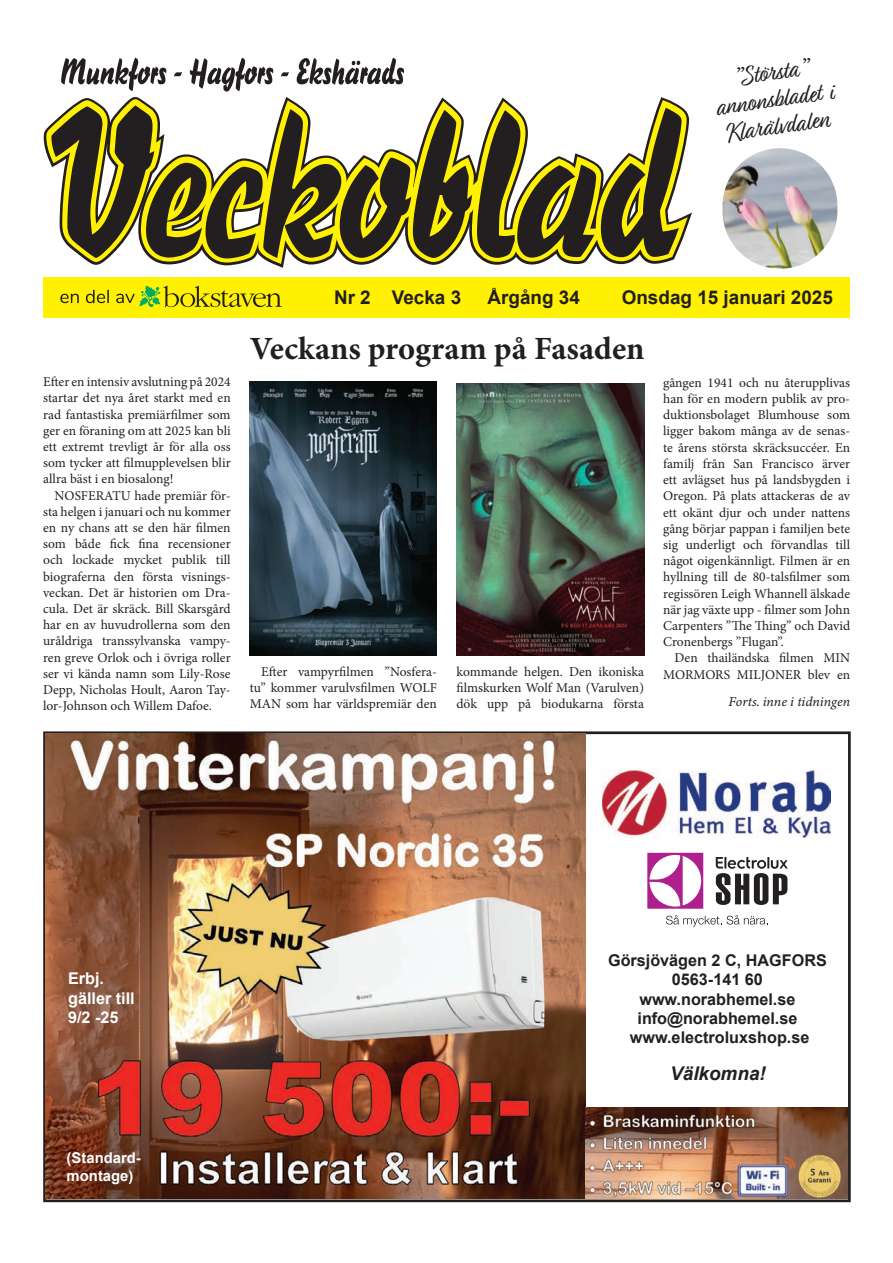
<style>
.page{position:relative;width:893px;height:1263px;background:#fff}
.page>*{position:absolute;margin:0;border:0;box-sizing:border-box;transform-origin:0 0}
.t1{font:700 32.4px "Minion Pro";color:#231f20}
.t2{font:27px/27px "Relation Two";color:#231f20;text-align:center;scale:.9 1}
.t3{font:700 18.9px "Arial";color:#231f20}
.t4{font:italic 700 18.9px "Arial";color:#231f20}
.t5{font:700 16.2px/19.5px "Arial";color:#231f20;text-align:center}
.t6{font:700 16.2px/19.5px "Arial";color:#fff}
.t7{font:700 14.85px/17.9px "Arial";color:#fff}
.t8{font:13.5px/16.2px "Minion Pro";letter-spacing:-.005em;color:#231f20;text-align:justify}
.t9{font:italic 13.5px "Minion Variable Concept";color:#231f20}
</style>
<div class="page">
<div style="left:43px;top:277px;width:807px;height:41px;background:#fff101"></div>
<svg style="left:44px;top:58px;width:648px;height:210px"></svg>
<svg style="left:60px;top:294px;width:19px;height:9px"></svg>
<svg style="left:86px;top:290px;width:23px;height:13px"></svg>
<svg style="left:116px;top:286px;width:166px;height:21px"></svg>
<img style="left:723px;top:148px;width:114px;height:121px;border-radius:57px">
<div style="left:43px;top:731px;width:808px;height:471px;border:3px solid #231f20"></div>
<img style="left:602px;top:770px;width:229px;height:67px">
<svg style="left:647px;top:853px;width:56px;height:56px"></svg>
<svg style="left:666px;top:915px;width:102px;height:11px"></svg>
<svg style="left:716px;top:857px;width:72px;height:48px"></svg>
<img style="left:46px;top:733px;width:539px;height:466px">
<img style="left:585px;top:1108px;width:263px;height:91px">
<img style="left:250px;top:382px;width:187px;height:273px">
<img style="left:456px;top:383px;width:188px;height:273px">
<h2 class="t2" style="left:709px;top:65px;width:134px;rotate:-8deg">”Största” annonsbladet i<br>Klarälvdalen</h2>
<p class="t8" style="left:43px;top:374px;width:189px">Efter en intensiv avslutning på 2024 startar det nya året starkt med en rad fantastiska premiärfilmer som ger en föraning om att 2025 kan bli ett extremt trevligt år för alla oss som tycker att filmupplevelsen blir allra bäst i en biosalong!</p>
<p class="t8" style="left:43px;top:487px;width:189px;text-indent:11px">NOSFERATU hade premiär för&shy;sta helgen i januari och nu kommer en ny chans att se den här filmen som både fick fina recensioner och lockade mycket publik till biograferna den första visnings&shy;veckan. Det är historien om Dra&shy;cula. Det är skräck. Bill Skarsgård har en av huvudrollerna som den uråldriga transsylvanska vampy&shy;ren greve Orlok och i övriga roller ser vi kända namn som Lily-Rose Depp, Nicholas Hoult, Aaron Tay&shy;lor-Johnson och Willem Dafoe.</p>
<h3 class="t3" style="left:334px;top:285px;width:129px">Nr 2 Vecka 3</h3>
<h3 class="t3" style="left:487px;top:285px;width:94px">Årgång 34</h3>
<h3 class="t3" style="left:622px;top:285px;width:213px">Onsdag 15 januari 2025</h3>
<h1 class="t1" style="left:250px;top:326px;width:396px">Veckans program på Fasaden</h1>
<p class="t8" style="left:250px;top:663px;width:189px;text-indent:11px">Efter vampyrfilmen ”Nosfera&shy;tu” kommer varulvsfilmen WOLF MAN som har världspremiär den</p>
<p class="t8" style="left:456px;top:663px;width:189px">kommande helgen. Den ikoniska filmskurken Wolf Man (Varulven) dök upp på biodukarna första</p>
<p class="t8" style="left:663px;top:374px;width:188px">gången 1941 och nu återupplivas han för en modern publik av pro&shy;duktionsbolaget Blumhouse som ligger bakom många av de senas&shy;te årens största skräcksuccéer. En familj från San Francisco ärver ett avlägset hus på landsbygden i Oregon. På plats attackeras de av ett okänt djur och under nattens gång börjar pappan i familjen bete sig underligt och förvandlas till något oigenkännligt. Filmen är en hyllning till de 80-talsfilmer som regissören Leigh Whannell älskade när jag växte upp - filmer som John Carpenters ”The Thing” och David Cronenbergs ”Flugan”.</p>
<p class="t8" style="left:663px;top:650px;width:188px;text-align:right">Den thailändska filmen MIN<br>MORMORS MILJONER blev en</p>
<p class="t9" style="left:729px;top:692px;width:123px">Forts. inne i tidningen</p>
<p class="t6" style="left:68px;top:969px;width:68px">Erbj. gäller till<br>9/2 -25</p>
<p class="t7" style="left:67px;top:1149px;width:76px">(Standard&shy;montage)</p>
<p class="t5" style="left:608px;top:951px;width:220px">Görsjövägen 2 C, HAGFORS<br>0563-141 60 www.norabhemel.se info@norabhemel.se www.electroluxshop.se</p>
<h3 class="t4" style="left:670px;top:1061px;width:97px">Välkomna!</h3>
</div>
